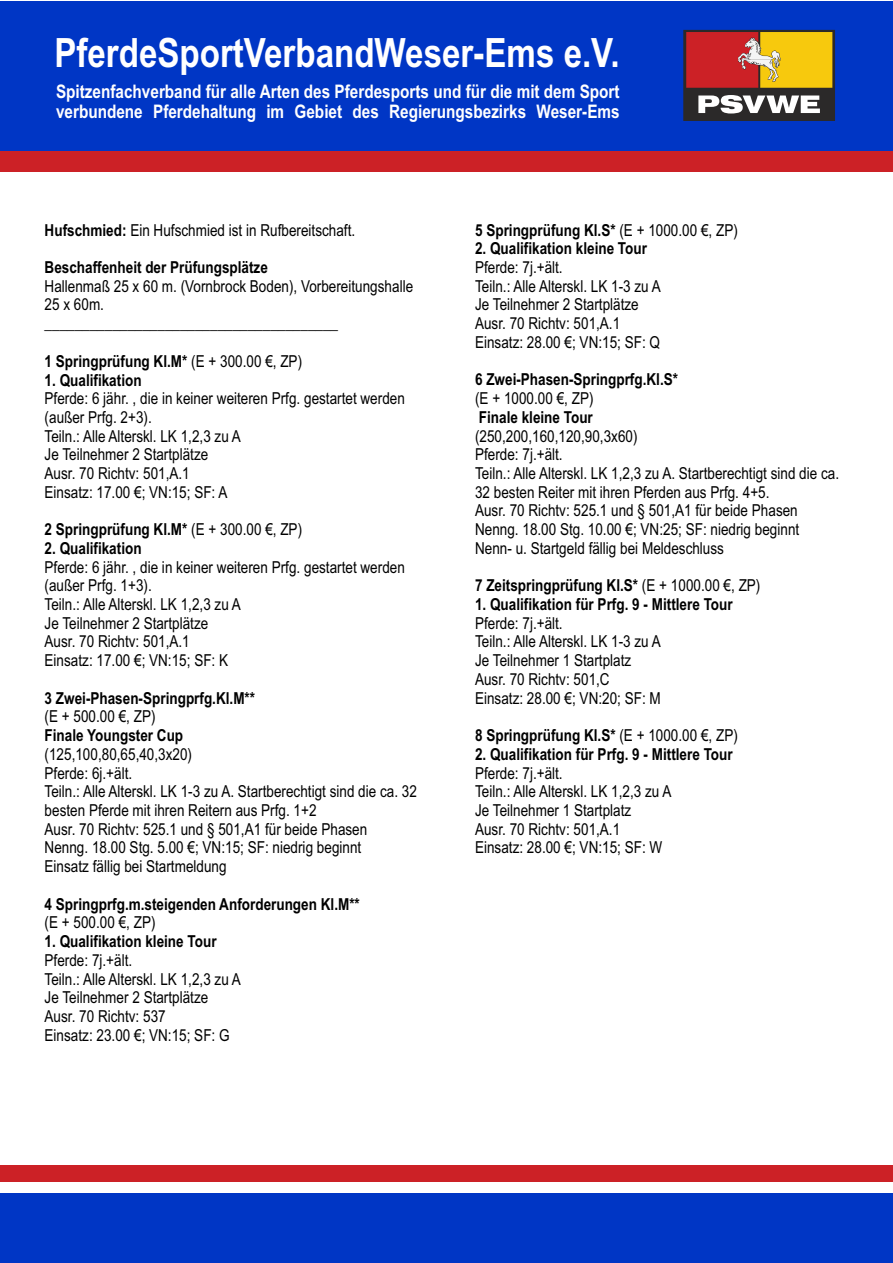
<style>
.page{position:relative;width:893px;height:1263px;background:#fff}
.page>*{position:absolute;margin:0;border:0;box-sizing:border-box;transform-origin:0 0}
.t1{font:700 40.35px "Arial Narrow";color:#fff}
.t2{font:700 18.6px/20.1px "Arial Narrow";color:#fff}
.t3{font:16.5px/18.8px "Arial Narrow";color:#000}
.t4{font:700 16.5px "Arial Narrow";color:#000}
.s1{font-weight:700}
.s2{font-weight:400}
</style>
<div class="page">
<div style="left:0;top:1192px;width:893px;height:70px;background:#0036c5"></div>
<div style="left:0;top:1px;width:893px;height:160px;background:#0036c5"></div>
<div style="left:0;top:151px;width:893px;height:21px;background:#cc2126"></div>
<svg style="left:683px;top:30px;width:152px;height:91px"></svg>
<div style="left:0;top:1165px;width:893px;height:16px;background:#cc2126"></div>
<h1 class="t1" style="left:54px;top:38px;width:567px">PferdeSportVerbandWeser-Ems e.V.</h1>
<p class="t2" style="left:56px;top:83px;width:565px">Spitzenfachverband für alle Arten des Pferdesports und für die mit dem Sport verbundene Pferdehaltung im Gebiet des Regierungsbezirks Weser-Ems</p>
<p class="t3" style="left:45px;top:222px;width:312px"><span class="s1">Hufschmied:</span> Ein Hufschmied ist in Rufbereitschaft.</p>
<p class="t4" style="left:45px;top:261px;width:225px">Beschaffenheit der Prüfungsplätze</p>
<p class="t3" style="left:45px;top:278px;width:370px">Hallenmaß 25 x 60 m. (Vornbrock Boden), Vorbereitungshalle<br>25 x 60m.<br>_______________________________________</p>
<p class="t4" style="left:45px;top:355px;width:259px">1 Springprüfung Kl.M* <span class="s2">(E + 300.00 €, ZP)</span></p>
<p class="t4" style="left:45px;top:373px;width:99px">1. Qualifikation</p>
<p class="t3" style="left:45px;top:391px;width:362px">Pferde: 6 jähr. , die in keiner weiteren Prfg. gestartet werden (außer Prfg. 2+3).<br>Teiln.: Alle Alterskl. LK 1,2,3 zu A<br>Je Teilnehmer 2 Startplätze<br>Ausr. 70 Richtv: 501,A.1<br>Einsatz: 17.00 €; VN:15; SF: A</p>
<p class="t4" style="left:45px;top:523px;width:259px">2 Springprüfung Kl.M* <span class="s2">(E + 300.00 €, ZP)</span></p>
<p class="t4" style="left:45px;top:542px;width:99px">2. Qualifikation</p>
<p class="t3" style="left:45px;top:559px;width:362px">Pferde: 6 jähr. , die in keiner weiteren Prfg. gestartet werden (außer Prfg. 1+3).<br>Teiln.: Alle Alterskl. LK 1,2,3 zu A<br>Je Teilnehmer 2 Startplätze<br>Ausr. 70 Richtv: 501,A.1<br>Einsatz: 17.00 €; VN:15; SF: K</p>
<p class="t4" style="left:45px;top:692px;width:212px">3 Zwei-Phasen-Springprfg.Kl.M**</p>
<p class="t3" style="left:45px;top:709px;width:112px">(E + 500.00 €, ZP)</p>
<p class="t4" style="left:45px;top:729px;width:140px">Finale Youngster Cup</p>
<p class="t3" style="left:45px;top:746px;width:374px">(125,100,80,65,40,3x20)<br>Pferde: 6j.+ält.<br>Teiln.: Alle Alterskl. LK 1-3 zu A. Startberechtigt sind die ca. 32 besten Pferde mit ihren Reitern aus Prfg. 1+2<br>Ausr. 70 Richtv: 525.1 und § 501,A1 für beide Phasen<br>Nenng. 18.00 Stg. 5.00 €; VN:15; SF: niedrig beginnt<br>Einsatz fällig bei Startmeldung</p>
<p class="t4" style="left:45px;top:898px;width:317px">4 Springprfg.m.steigenden Anforderungen Kl.M**</p>
<p class="t3" style="left:45px;top:915px;width:112px">(E + 500.00 €, ZP)</p>
<p class="t4" style="left:45px;top:935px;width:173px">1. Qualifikation kleine Tour</p>
<p class="t3" style="left:45px;top:952px;width:198px">Pferde: 7j.+ält.<br>Teiln.: Alle Alterskl. LK 1,2,3 zu A<br>Je Teilnehmer 2 Startplätze<br>Ausr. 70 Richtv: 537<br>Einsatz: 23.00 €; VN:15; SF: G</p>
<p class="t4" style="left:475px;top:223px;width:264px">5 Springprüfung Kl.S* <span class="s2">(E + 1000.00 €, ZP)</span></p>
<p class="t4" style="left:475px;top:242px;width:173px">2. Qualifikation kleine Tour</p>
<p class="t3" style="left:475px;top:259px;width:187px">Pferde: 7j.+ält.<br>Teiln.: Alle Alterskl. LK 1-3 zu A<br>Je Teilnehmer 2 Startplätze<br>Ausr. 70 Richtv: 501,A.1<br>Einsatz: 28.00 €; VN:15; SF: Q</p>
<p class="t4" style="left:475px;top:373px;width:204px">6 Zwei-Phasen-Springprfg.Kl.S*</p>
<p class="t3" style="left:475px;top:390px;width:120px">(E + 1000.00 €, ZP)</p>
<p class="t4" style="left:479px;top:411px;width:116px">Finale kleine Tour</p>
<p class="t3" style="left:475px;top:428px;width:366px">(250,200,160,120,90,3x60)<br>Pferde: 7j.+ält.<br>Teiln.: Alle Alterskl. LK 1,2,3 zu A. Startberechtigt sind die ca.<br>32 besten Reiter mit ihren Pferden aus Prfg. 4+5.<br>Ausr. 70 Richtv: 525.1 und § 501,A1 für beide Phasen Nenng. 18.00 Stg. 10.00 €; VN:25; SF: niedrig beginnt Nenn- u. Startgeld fällig bei Meldeschluss</p>
<p class="t4" style="left:475px;top:579px;width:287px">7 Zeitspringprüfung Kl.S* <span class="s2">(E + 1000.00 €, ZP)</span></p>
<p class="t4" style="left:475px;top:598px;width:259px">1. Qualifikation für Prfg. 9 - Mittlere Tour</p>
<p class="t3" style="left:475px;top:615px;width:187px">Pferde: 7j.+ält.<br>Teiln.: Alle Alterskl. LK 1-3 zu A<br>Je Teilnehmer 1 Startplatz<br>Ausr. 70 Richtv: 501,C<br>Einsatz: 28.00 €; VN:20; SF: M</p>
<p class="t4" style="left:475px;top:729px;width:264px">8 Springprüfung Kl.S* <span class="s2">(E + 1000.00 €, ZP)</span></p>
<p class="t4" style="left:475px;top:748px;width:259px">2. Qualifikation für Prfg. 9 - Mittlere Tour</p>
<p class="t3" style="left:475px;top:765px;width:198px">Pferde: 7j.+ält.<br>Teiln.: Alle Alterskl. LK 1,2,3 zu A<br>Je Teilnehmer 1 Startplatz<br>Ausr. 70 Richtv: 501,A.1<br>Einsatz: 28.00 €; VN:15; SF: W</p>
</div>
